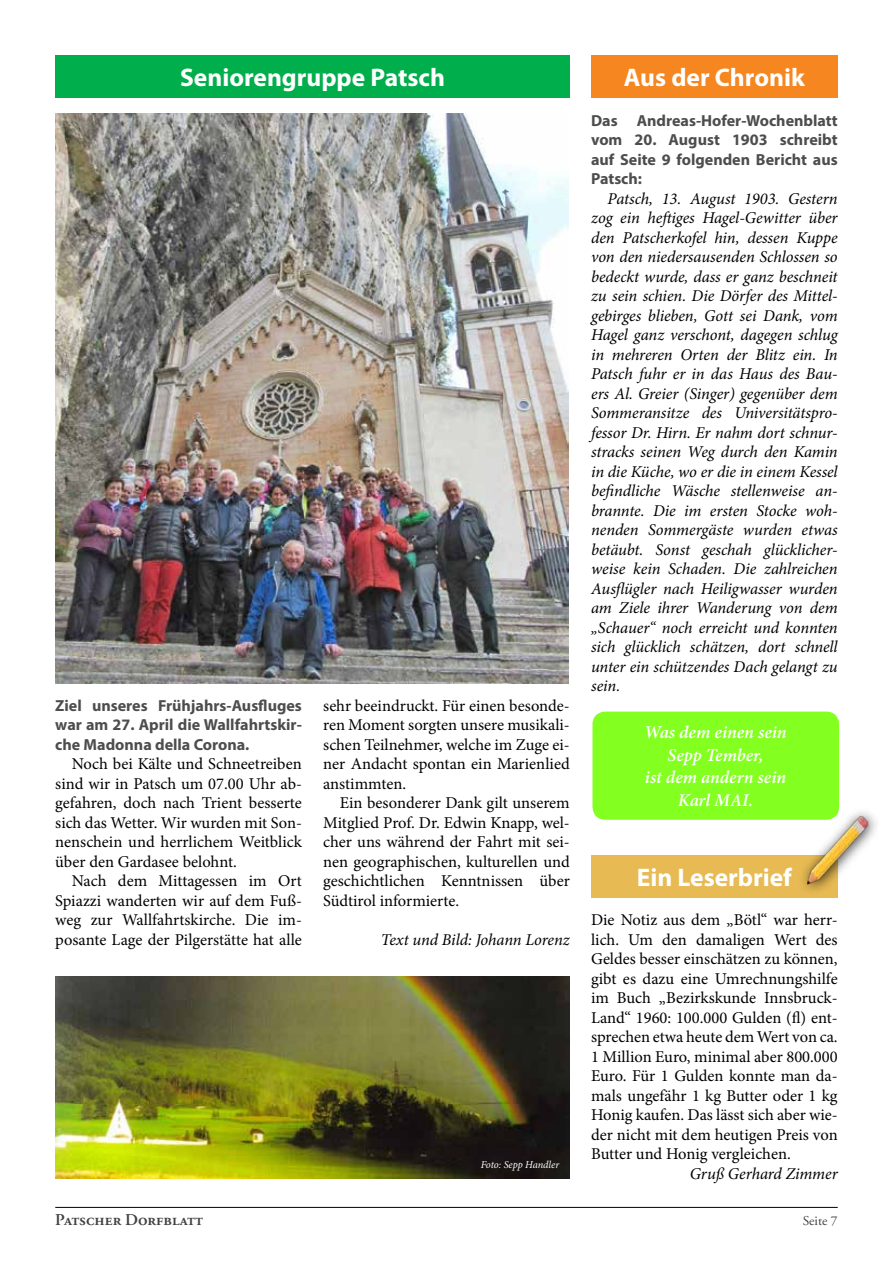
<style>
.page{position:relative;width:893px;height:1263px;background:#fff}
.page>*{position:absolute;margin:0;border:0;box-sizing:border-box;transform-origin:0 0}
.t1{font:700 25.5px "Myriad Pro";color:#fff}
.t2{font:italic 600 18px/22.5px "Minion Pro";color:#fff;text-align:center}
.t3{font:16.5px/19.5px "Minion Pro";color:#000;text-align:justify}
.t4{font:italic 16.5px/19.5px "Minion Pro";letter-spacing:-.005em;color:#000;text-align:justify}
.t5{font:600 16.5px "Adobe Garamond Pro";color:#414042}
.t6{font:700 16.05px/19.5px "Myriad Pro";color:#4d4d4f;text-align:justify}
.t7{font:13.5px "Adobe Garamond Pro";color:#414042}
.t8{font:italic 10.5px "Minion Pro";letter-spacing:-.01em;color:#fff}
</style>
<div class="page">
<hr style="left:55px;top:1207px;width:783px;height:1px;background:#000">
<div style="left:591px;top:55px;width:247px;height:43px;background:#f6861f"></div>
<div style="left:591px;top:855px;width:247px;height:42px;background:#e7ba53"></div>
<div style="left:797px;top:806px;width:83px;height:90px;background:#000;opacity:.8"></div>
<img style="left:807px;top:816px;width:62px;height:68px">
<div style="left:55px;top:55px;width:515px;height:43px;background:#00af4c"></div>
<img style="left:55px;top:114px;width:513px;height:570px">
<div style="left:592px;top:711px;width:247px;height:109px;background:#83ff20;border-radius:13px"></div>
<img style="left:55px;top:976px;width:515px;height:203px">
<h1 class="t1" style="left:180px;top:61px;width:267px">Seniorengruppe Patsch</h1>
<p class="t6" style="left:55px;top:695px;width:248px">Ziel unseres Frühjahrs-Ausfluges war am 27. April die Wallfahrtskir&shy;che Madonna della Corona.</p>
<p class="t3" style="left:55px;top:754px;width:248px;text-indent:16px">Noch bei Kälte und Schneetreiben sind wir in Patsch um 07.00 Uhr ab&shy;gefahren, doch nach Trient besserte sich das Wetter. Wir wurden mit Son&shy;nenschein und herrlichem Weitblick über den Gardasee belohnt.</p>
<p class="t3" style="left:55px;top:871px;width:248px;text-indent:16px">Nach dem Mittagessen im Ort Spiazzi wanderten wir auf dem Fuß&shy;weg zur Wallfahrtskirche. Die im&shy;posante Lage der Pilgerstätte hat alle</p>
<p class="t3" style="left:323px;top:696px;width:248px">sehr beeindruckt. Für einen besonde&shy;ren Moment sorgten unsere musikali&shy;schen Teilnehmer, welche im Zuge ei&shy;ner Andacht spontan ein Marienlied anstimmten.</p>
<p class="t3" style="left:323px;top:793px;width:248px;text-indent:16px">Ein besonderer Dank gilt unserem Mitglied Prof. Dr. Edwin Knapp, wel&shy;cher uns während der Fahrt mit sei&shy;nen geographischen, kulturellen und geschichtlichen Kenntnissen über Südtirol informierte.</p>
<p class="t4" style="left:381px;top:930px;width:190px">Text und Bild: Johann Lorenz</p>
<p class="t8" style="left:481px;top:1157px;width:80px">Foto: Sepp Handler</p>
<h1 class="t1" style="left:624px;top:61px;width:182px">Aus der Chronik</h1>
<p class="t6" style="left:591px;top:110px;width:248px">Das Andreas-Hofer-Wochenblatt vom 20. August 1903 schreibt auf Seite 9 folgenden Bericht aus Patsch:</p>
<p class="t4" style="left:591px;top:188px;width:248px;text-indent:16px">Patsch, 13. August 1903. Gestern zog ein heftiges Hagel-Gewitter über den Patscherkofel hin, dessen Kuppe von den niedersausenden Schlossen so bedeckt wurde, dass er ganz beschneit zu sein schien. Die Dörfer des Mittel&shy;gebirges blieben, Gott sei Dank, vom Hagel ganz verschont, dagegen schlug in mehreren Orten der Blitz ein. In Patsch fuhr er in das Haus des Bau&shy;ers Al. Greier (Singer) gegenüber dem Sommeransitze des Universitätspro&shy;fessor Dr. Hirn. Er nahm dort schnur&shy;stracks seinen Weg durch den Kamin in die Küche, wo er die in einem Kessel befindliche Wäsche stellenweise an&shy;brannte. Die im ersten Stocke woh&shy;nenden Sommergäste wurden etwas betäubt. Sonst geschah glücklicher&shy;weise kein Schaden. Die zahlreichen Ausflügler nach Heiligwasser wurden am Ziele ihrer Wanderung von dem „Schauer“ noch erreicht und konnten sich glücklich schätzen, dort schnell unter ein schützendes Dach gelangt zu sein.</p>
<p class="t2" style="left:644px;top:721px;width:144px">Was dem einen sein<br>Sepp Tember,<br>ist dem andern sein<br>Karl MAI.</p>
<h1 class="t1" style="left:637px;top:860px;width:157px">Ein Leserbrief</h1>
<p class="t3" style="left:591px;top:910px;width:248px">Die Notiz aus dem „Bötl“ war herr&shy;lich. Um den damaligen Wert des Geldes besser einschätzen zu können, gibt es dazu eine Umrechnungshilfe im Buch „Bezirkskunde Innsbruck-Land“ 1960: 100.000 Gulden (fl) ent&shy;sprechen etwa heute dem Wert von ca.<br>1 Million Euro, minimal aber 800.000<br>Euro. Für 1 Gulden konnte man da&shy;mals ungefähr 1 kg Butter oder 1 kg Honig kaufen. Das lässt sich aber wie&shy;der nicht mit dem heutigen Preis von Butter und Honig vergleichen.</p>
<p class="t4" style="left:690px;top:1163px;width:149px">Gruß Gerhard Zimmer</p>
<p class="t5" style="left:55px;top:1210px;width:149px">Patscher Dorfblatt</p>
<p class="t7" style="left:803px;top:1212px;width:36px">Seite 7</p>
</div>
